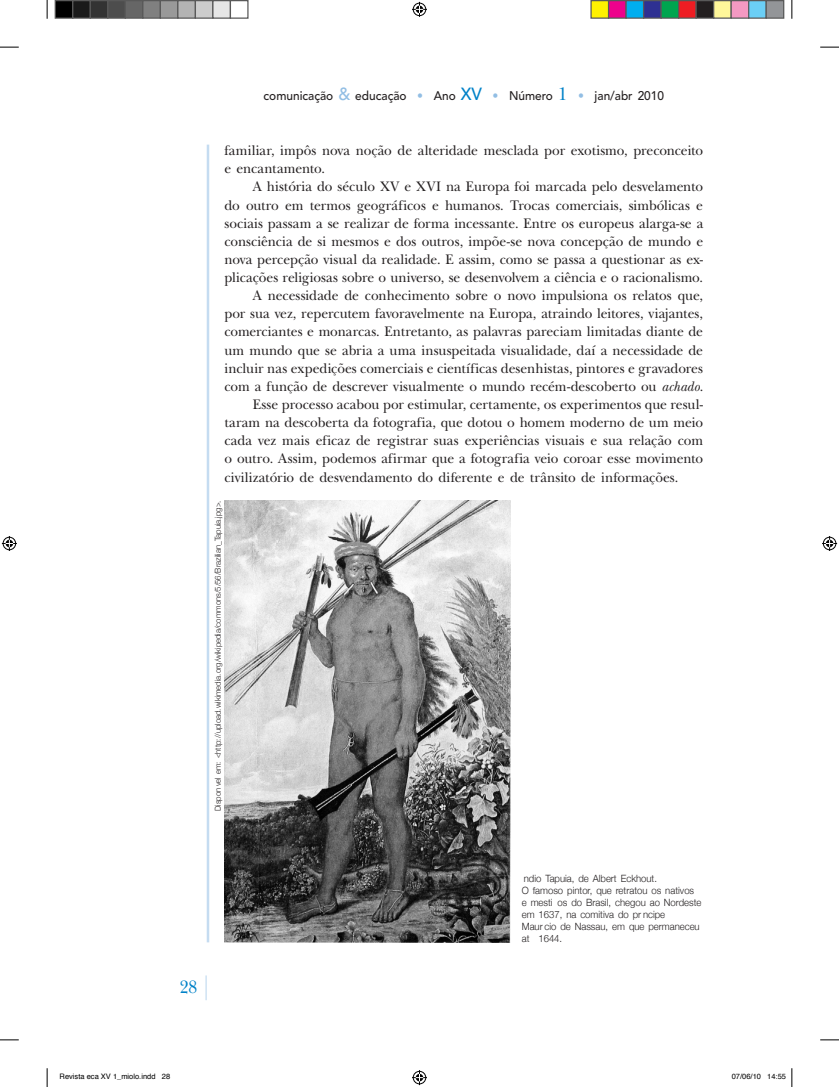
<style>
.page{position:relative;width:839px;height:1087px;background:#fff}
.page>*{position:absolute;margin:0;border:0;box-sizing:border-box;transform-origin:0 0}
.t1{font:18.75px "New Baskerville";color:#0082c8;scale:.9 1}
.t2{font:14.38px/18.1px "New Baskerville";color:#231f20;scale:.95 1}
.t3{font:500 12.5px "Avenir";color:#231f20;scale:.95 1}
.t4{font:300 10px/12px "Helvetica Neue";color:#231f20;scale:.95 1}
.t5{font:300 8.12px "Helvetica Neue";color:#231f20;scale:.95 1}
.t6{font:7.5px "Helvetica";color:#000}
.s1{font-size:17.5px;color:#92bee4}
.s2{color:#92bee4}
.s3{font-size:17.5px;color:#0082c8}
.s4{font-family:"New Baskerville";font-weight:400;font-size:18.75px;color:#0082c8}
.s5{font-style:italic}
</style>
<div class="page">
<hr style="left:207px;top:145px;width:2px;height:797px;background:#c5dcf1">
<hr style="left:205px;top:975px;width:2px;height:25px;background:#c5dcf1">
<img style="left:224px;top:500px;width:286px;height:442px">
<svg style="left:0;top:46px;width:19px;height:2px"></svg>
<svg style="left:820px;top:46px;width:18px;height:2px"></svg>
<svg style="left:0;top:1039px;width:19px;height:1px"></svg>
<svg style="left:820px;top:1039px;width:18px;height:1px"></svg>
<svg style="left:46px;top:0;width:2px;height:19px"></svg>
<svg style="left:46px;top:1068px;width:2px;height:18px"></svg>
<svg style="left:791px;top:0;width:1px;height:19px"></svg>
<svg style="left:412px;top:2px;width:15px;height:15px"></svg>
<svg style="left:412px;top:1070px;width:15px;height:14px"></svg>
<svg style="left:2px;top:536px;width:15px;height:15px"></svg>
<svg style="left:822px;top:536px;width:14px;height:15px"></svg>
<div style="left:55px;top:1px;width:18px;height:17px;background:#000"></div>
<div style="left:55px;top:0;width:18px;height:19px;border:1px solid #595959"></div>
<div style="left:73px;top:1px;width:17px;height:17px;background:#1a1a1a"></div>
<div style="left:72px;top:0;width:19px;height:19px;border:1px solid #595959"></div>
<div style="left:90px;top:1px;width:18px;height:17px;background:#333"></div>
<div style="left:90px;top:0;width:18px;height:19px;border:1px solid #595959"></div>
<div style="left:108px;top:1px;width:17px;height:17px;background:#4d4d4d"></div>
<div style="left:107px;top:0;width:19px;height:19px;border:1px solid #595959"></div>
<div style="left:125px;top:1px;width:18px;height:17px;background:#666"></div>
<div style="left:125px;top:0;width:18px;height:19px;border:1px solid #595959"></div>
<div style="left:143px;top:1px;width:17px;height:17px;background:#808080"></div>
<div style="left:142px;top:0;width:19px;height:19px;border:1px solid #595959"></div>
<div style="left:160px;top:1px;width:18px;height:17px;background:#999"></div>
<div style="left:160px;top:0;width:18px;height:19px;border:1px solid #595959"></div>
<div style="left:178px;top:1px;width:17px;height:17px;background:#b3b3b3"></div>
<div style="left:177px;top:0;width:19px;height:19px;border:1px solid #595959"></div>
<div style="left:195px;top:1px;width:18px;height:17px;background:#ccc"></div>
<div style="left:195px;top:0;width:18px;height:19px;border:1px solid #595959"></div>
<div style="left:213px;top:1px;width:17px;height:17px;background:#e6e6e6"></div>
<div style="left:212px;top:0;width:19px;height:19px;border:1px solid #595959"></div>
<div style="left:230px;top:0;width:18px;height:19px;border:1px solid #595959"></div>
<div style="left:591px;top:1px;width:17px;height:17px;background:#fff101"></div>
<div style="left:590px;top:0;width:19px;height:19px;border:1px solid #595959"></div>
<div style="left:608px;top:1px;width:18px;height:17px;background:#ed028c"></div>
<div style="left:607px;top:0;width:19px;height:19px;border:1px solid #595959"></div>
<div style="left:626px;top:1px;width:17px;height:17px;background:#00aeef"></div>
<div style="left:625px;top:0;width:19px;height:19px;border:1px solid #595959"></div>
<div style="left:643px;top:1px;width:18px;height:17px;background:#2e3092"></div>
<div style="left:642px;top:0;width:19px;height:19px;border:1px solid #595959"></div>
<div style="left:661px;top:1px;width:17px;height:17px;background:#00a54f"></div>
<div style="left:660px;top:0;width:19px;height:19px;border:1px solid #595959"></div>
<div style="left:678px;top:1px;width:18px;height:17px;background:#ee1d23"></div>
<div style="left:677px;top:0;width:19px;height:19px;border:1px solid #595959"></div>
<div style="left:696px;top:1px;width:17px;height:17px;background:#231f20"></div>
<div style="left:695px;top:0;width:19px;height:19px;border:1px solid #595959"></div>
<div style="left:713px;top:1px;width:18px;height:17px;background:#fff79a"></div>
<div style="left:712px;top:0;width:19px;height:19px;border:1px solid #595959"></div>
<div style="left:731px;top:1px;width:17px;height:17px;background:#f499c2"></div>
<div style="left:730px;top:0;width:19px;height:19px;border:1px solid #595959"></div>
<div style="left:748px;top:1px;width:18px;height:17px;background:#6bcff6"></div>
<div style="left:747px;top:0;width:19px;height:19px;border:1px solid #595959"></div>
<div style="left:766px;top:1px;width:17px;height:17px;background:#939598"></div>
<div style="left:765px;top:0;width:19px;height:19px;border:1px solid #595959"></div>
<svg style="left:791px;top:1068px;width:1px;height:18px"></svg>
<p class="t3" style="left:263px;top:89px;width:423px">comunicação <span class="s1">&amp;</span> educação <span class="s2">•</span> Ano <span class="s3">XV</span> <span class="s2">•</span> Número <span class="s4">1</span> <span class="s2">•</span> jan/abr 2010</p>
<p class="t2" style="left:224px;top:141px;width:505px">familiar, impôs nova noção de alteridade mesclada por exotismo, preconceito e encantamento.</p>
<p class="t2" style="left:253px;top:178px;width:475px">A história do século XV e XVI na Europa foi marcada pelo desvelamento</p>
<p class="t2" style="left:224px;top:196px;width:505px">do outro em termos geográficos e humanos. Trocas comerciais, simbólicas e</p>
<p class="t2" style="left:224px;top:214px;width:505px">sociais passam a se realizar de forma incessante. Entre os europeus alarga‑se a</p>
<p class="t2" style="left:224px;top:232px;width:505px">consciência de si mesmos e dos outros, impõe‑se nova concepção de mundo e</p>
<p class="t2" style="left:224px;top:250px;width:505px">nova percepção visual da realidade. E assim, como se passa a questionar as ex-</p>
<p class="t2" style="left:224px;top:268px;width:505px">plicações religiosas sobre o universo, se desenvolvem a ciência e o racionalismo.</p>
<p class="t2" style="left:253px;top:286px;width:475px">A necessidade de conhecimento sobre o novo impulsiona os relatos que,</p>
<p class="t2" style="left:224px;top:305px;width:505px">por sua vez, repercutem favoravelmente na Europa, atraindo leitores, viajantes,</p>
<p class="t2" style="left:224px;top:323px;width:505px">comerciantes e monarcas. Entretanto, as palavras pareciam limitadas diante de</p>
<p class="t2" style="left:224px;top:341px;width:505px">um mundo que se abria a uma insuspeitada visualidade, daí a necessidade de</p>
<p class="t2" style="left:224px;top:359px;width:505px">incluir nas expedições comerciais e científicas desenhistas, pintores e gravadores</p>
<p class="t2" style="left:224px;top:377px;width:505px">com a função de descrever visualmente o mundo recém‑descoberto ou <span class="s5">achado</span>.</p>
<p class="t2" style="left:253px;top:395px;width:475px">Esse processo acabou por estimular, certamente, os experimentos que resul-</p>
<p class="t2" style="left:224px;top:413px;width:505px">taram na descoberta da fotografia, que dotou o homem moderno de um meio</p>
<p class="t2" style="left:224px;top:431px;width:505px">cada vez mais eficaz de registrar suas experiências visuais e sua relação com</p>
<p class="t2" style="left:224px;top:450px;width:505px">o outro. Assim, podemos afirmar que a fotografia veio coroar esse movimento</p>
<p class="t2" style="left:224px;top:468px;width:479px">civilizatório de desvendamento do diferente e de trânsito de informações.</p>
<p class="t5" style="left:213px;top:811px;width:328px;rotate:-90deg">Disponível em: &lt;http://upload.wikimedia.org/wikipedia/commons/5/56/Brazilian_Tapuia.jpg&gt;.</p>
<h1 class="t1" style="left:180px;top:975px;width:21px">28</h1>
<p class="t4" style="left:521px;top:872px;width:190px">Índio Tapuia, de Albert Eckhout.<br>O famoso pintor, que retratou os nativos e mestiços do Brasil, chegou ao Nordeste em 1637, na comitiva do príncipe<br>Maurício de Nassau, em que permaneceu até 1644.</p>
<p class="t6" style="left:60px;top:1070px;width:112px">Revista eca XV 1_miolo.indd 28</p>
<p class="t6" style="left:731px;top:1070px;width:56px">07/06/10 14:55</p>
</div>
